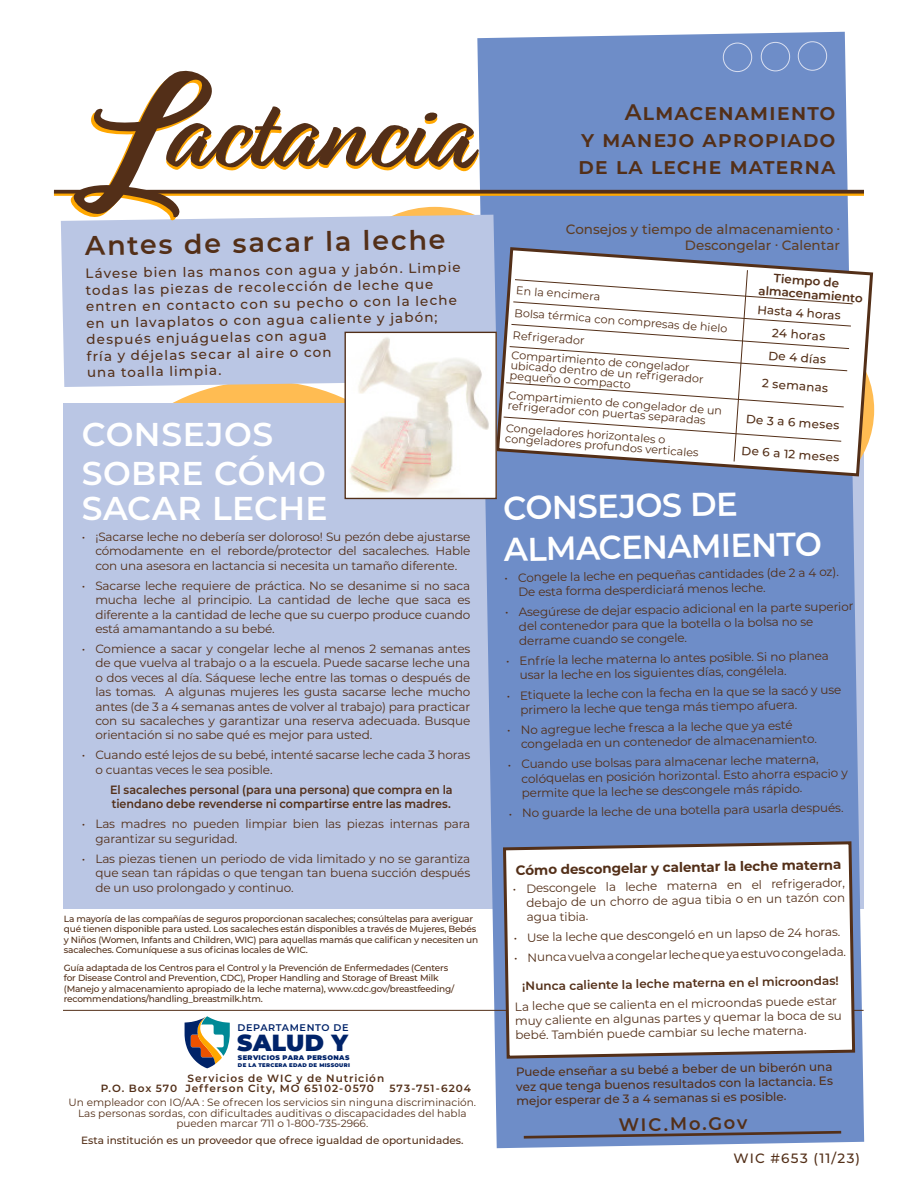
<style>
.page{position:relative;width:918px;height:1188px;background:#fff}
.page>*{position:absolute;margin:0;border:0;box-sizing:border-box;transform-origin:0 0}
.t1{font:700 187.5px "Relation Two";color:#ffa700}
.t2{font:700 105px "Relation Two";color:#ffa700}
.t3{font:600 33px/39px "Montserrat";letter-spacing:.015em;color:#fff}
.t4{font:600 27px "Montserrat";color:#532f18}
.t5{font:900 23.4px "Montserrat";letter-spacing:.01em;color:#002369}
.t6{font:600 22.5px/27px "Montserrat";letter-spacing:.04em;color:#532f18}
.t7{font:600 18px "Montserrat";color:#532f18}
.t8{font:500 13.5px/16.5px "Montserrat";letter-spacing:.09em;color:#532f18}
.t9{font:500 13.5px/16.2px "Montserrat";color:#5e3d24;text-align:right}
.t10{font:700 13.5px "Montserrat";color:#532f18}
.t11{font:12px/14.4px "Montserrat";letter-spacing:-.01em;color:#532f18}
.t12{font:500 12px/14.4px "Montserrat";color:#532f18;text-align:justify}
.t13{font:600 12px/14.4px "Montserrat";color:#532f18;scale:.93 1}
.t14{font:600 12px/13.5px "Montserrat";color:#532f18}
.t15{font:11.25px/10.5px "Montserrat";color:#532f18}
.t16{font:10.5px/10.5px "Montserrat";color:#532f18;text-align:center}
.t17{font:600 10.5px/10.5px "Montserrat";letter-spacing:.09em;color:#532f18}
.t18{font:500 10.5px "Montserrat";color:#532f18}
.t19{font:600 9.6px "Montserrat";letter-spacing:.065em;color:#002369}
.t20{font:500 9px/10.5px "Montserrat";letter-spacing:-.02em;color:#532f18}
.t21{font:900 6.75px "Montserrat";letter-spacing:.05em;color:#002369}
.t22{font:900 5.4px "Montserrat";letter-spacing:.05em;color:#002369}
</style>
<div class="page">
<div style="left:64px;top:404px;width:800px;height:505px;background:#bac6e4"></div>
<svg style="left:477px;top:32px;width:387px;height:1116px;background:#7794cb"></svg>
<svg style="left:497px;top:246px;width:378px;height:232px"></svg>
<hr style="left:63px;top:1010px;width:801px;height:1px;background:#532f18">
<div style="left:54px;top:191px;width:810px;height:5px;background:#ffa700"></div>
<div style="left:61px;top:215px;width:436px;height:172px;background:#bac6e4"></div>
<svg style="left:54px;top:190px;width:810px;height:4px;background:#653b15"></svg>
<svg style="left:521px;top:1129px;width:323px;height:11px;background:#67769d"></svg>
<div style="left:798px;top:41px;width:29px;height:30px;border:1px solid #dae0f1;border-radius:50%"></div>
<div style="left:761px;top:42px;width:29px;height:29px;border:1px solid #dae0f1;border-radius:50%"></div>
<div style="left:723px;top:43px;width:29px;height:29px;border:1px solid #dae0f1;border-radius:50%"></div>
<svg style="left:501px;top:840px;width:356px;height:220px"></svg>
<img style="left:347px;top:334px;width:148px;height:163px">
<div style="left:345px;top:332px;width:152px;height:167px;border:1px solid #532f18"></div>
<svg style="left:503px;top:269px;width:350px;height:193px"></svg>
<svg style="left:185px;top:1016px;width:45px;height:52px"></svg>
<p class="t1" style="left:85px;top:35px;width:77px">L</p>
<p class="t2" style="left:160px;top:78px;width:310px">actancia</p>
<p class="t4" style="left:85px;top:227px;width:361px;rotate:-1deg">Antes de sacar la leche</p>
<p class="t8" style="left:85px;top:265px;width:377px;rotate:-1deg">Lávese bien las manos con agua y jabón. Limpie todas las piezas de recolección de leche que entren en contacto con su pecho o con la leche en un lavaplatos o con agua caliente y jabón; después enjuáguelas con agua<br>fría y déjelas secar al aire o con<br>una toalla limpia.</p>
<p class="t3" style="left:82px;top:414px;width:246px">CONSEJOS<br>SOBRE CÓMO</p>
<p class="t3" style="left:82px;top:487px;width:247px">SACAR LECHE</p>
<p class="t11" style="left:95px;top:529px;width:377px;text-align:justify;text-indent:-14px">• ¡Sacarse leche no debería ser doloroso! Su pezón debe ajustarse cómodamente en el reborde/protector del sacaleches. Hable con una asesora en lactancia si necesita un tamaño diferente.</p>
<p class="t11" style="left:95px;top:578px;width:377px;text-align:justify;text-indent:-14px">• Sacarse leche requiere de práctica. No se desanime si no saca mucha leche al principio. La cantidad de leche que saca es diferente a la cantidad de leche que su cuerpo produce cuando está amamantando a su bebé.</p>
<p class="t11" style="left:95px;top:641px;width:377px;text-align:justify;text-indent:-14px">• Comience a sacar y congelar leche al menos 2 semanas antes de que vuelva al trabajo o a la escuela. Puede sacarse leche una o dos veces al día. Sáquese leche entre las tomas o después de las tomas. A algunas mujeres les gusta sacarse leche mucho antes (de 3 a 4 semanas antes de volver al trabajo) para practicar con su sacaleches y garantizar una reserva adecuada. Busque orientación si no sabe qué es mejor para usted.</p>
<p class="t11" style="left:95px;top:748px;width:377px;text-indent:-14px">• Cuando esté lejos de su bebé, intenté sacarse leche cada 3 horas o cuantas veces le sea posible.</p>
<p class="t13" style="left:110px;top:782px;width:370px">El sacaleches personal (para una persona) que compra en la tiendano debe revenderse ni compartirse entre las madres.</p>
<p class="t11" style="left:95px;top:817px;width:376px;text-indent:-14px">• Las madres no pueden limpiar bien las piezas internas para garantizar su seguridad.</p>
<p class="t11" style="left:95px;top:851px;width:377px;text-align:justify;text-indent:-14px">• Las piezas tienen un periodo de vida limitado y no se garantiza que sean tan rápidas o que tengan tan buena succión después de un uso prolongado y continuo.</p>
<p class="t20" style="left:64px;top:913px;width:416px">La mayoría de las compañías de seguros proporcionan sacaleches; consúltelas para averiguar qué tienen disponible para usted. Los sacaleches están disponibles a través de Mujeres, Bebés y Niños (Women, Infants and Children, WIC) para aquellas mamás que califican y necesiten un sacaleches. Comuníquese a sus oficinas locales de WIC.</p>
<p class="t20" style="left:64px;top:962px;width:392px">Guía adaptada de los Centros para el Control y la Prevención de Enfermedades (Centers for Disease Control and Prevention, CDC), Proper Handling and Storage of Breast Milk (Manejo y almacenamiento apropiado de la leche materna), www.cdc.gov/breastfeeding/ recommendations/handling_breastmilk.htm.</p>
<p class="t19" style="left:237px;top:1021px;width:113px">DEPARTAMENTO DE</p>
<p class="t5" style="left:237px;top:1025px;width:113px">SALUD Y</p>
<p class="t21" style="left:238px;top:1053px;width:113px">SERVICIOS PARA PERSONAS</p>
<p class="t22" style="left:238px;top:1061px;width:113px">DE LA TERCERA EDAD DE MISSOURI</p>
<p class="t17" style="left:101px;top:1072px;width:285px;text-indent:87px">Servicios de WIC y de Nutrición<br>P.O. Box 570 Jefferson City, MO 65102-0570</p>
<p class="t17" style="left:390px;top:1083px;width:83px">573-751-6204</p>
<p class="t16" style="left:69px;top:1097px;width:409px">Un empleador con IO/AA : Se ofrecen los servicios sin ninguna discriminación.<br>Las personas sordas, con dificultades auditivas o discapacidades del habla pueden marcar 711 o 1-800-735-2966.</p>
<p class="t18" style="left:81px;top:1133px;width:384px">Esta institución es un proveedor que ofrece igualdad de oportunidades.</p>
<p class="t6" style="left:625px;top:98px;width:212px">Almacenamiento</p>
<p class="t6" style="left:578px;top:125px;width:259px">y manejo apropiado de la leche materna</p>
<p class="t9" style="left:566px;top:221px;width:276px">Consejos y tiempo de almacenamiento .<br>Descongelar . Calentar</p>
<p class="t15" style="left:517px;top:285px;width:86px;rotate:4deg">En la encimera</p>
<p class="t15" style="left:515px;top:308px;width:215px;rotate:4deg">Bolsa térmica con compresas de hielo</p>
<p class="t15" style="left:513px;top:330px;width:73px;rotate:4deg">Refrigerador</p>
<p class="t15" style="left:512px;top:349px;width:195px;rotate:4deg">Compartimiento de congelador ubicado dentro de un refrigerador pequeño o compacto</p>
<p class="t15" style="left:509px;top:390px;width:216px;rotate:4deg">Compartimiento de congelador de un refrigerador con puertas separadas</p>
<p class="t15" style="left:506px;top:423px;width:195px;rotate:4deg">Congeladores horizontales o congeladores profundos verticales</p>
<p class="t14" style="left:760px;top:270px;width:107px;text-indent:14px;rotate:4deg">Tiem po de<br>alm acenam iento</p>
<p class="t12" style="left:758px;top:302px;width:85px;rotate:4deg">Hasta 4 horas</p>
<p class="t12" style="left:773px;top:325px;width:55px;rotate:4deg">24 horas</p>
<p class="t12" style="left:769px;top:348px;width:59px;rotate:4deg">De 4 días</p>
<p class="t12" style="left:763px;top:376px;width:68px;rotate:4deg">2 semanas</p>
<p class="t12" style="left:747px;top:411px;width:95px;rotate:4deg">De 3 a 6 meses</p>
<p class="t12" style="left:742px;top:443px;width:100px;rotate:4deg">De 6 a 12 meses</p>
<p class="t3" style="left:503px;top:486px;width:319px;line-height:41.2px;rotate:-1deg">CONSEJOS DE<br>ALMACENAMIENTO</p>
<p class="t11" style="left:518px;top:570px;width:322px;text-indent:-14px;rotate:-1deg">• Congele la leche en pequeñas cantidades (de 2 a 4 oz).<br>De esta forma desperdiciará menos leche.</p>
<p class="t11" style="left:519px;top:604px;width:336px;text-indent:-13px;rotate:-1deg">• Asegúrese de dejar espacio adicional en la parte superior del contenedor para que la botella o la bolsa no se derrame cuando se congele.</p>
<p class="t11" style="left:519px;top:653px;width:311px;text-indent:-13px;rotate:-1deg">• Enfríe la leche materna lo antes posible. Si no planea usar la leche en los siguientes días, congélela.</p>
<p class="t11" style="left:520px;top:688px;width:323px;text-indent:-14px;rotate:-1deg">• Etiquete la leche con la fecha en la que se la sacó y use primero la leche que tenga más tiempo afuera.</p>
<p class="t11" style="left:521px;top:722px;width:297px;text-indent:-13px;rotate:-1deg">• No agregue leche fresca a la leche que ya esté congelada en un contenedor de almacenamiento.</p>
<p class="t11" style="left:521px;top:757px;width:328px;text-indent:-14px;rotate:-1deg">• Cuando use bolsas para almacenar leche materna, colóquelas en posición horizontal. Esto ahorra espacio y permite que la leche se descongele más rápido.</p>
<p class="t11" style="left:509px;top:806px;width:336px;rotate:-1deg">• No guarde la leche de una botella para usarla después.</p>
<p class="t10" style="left:515px;top:860px;width:327px;rotate:-1deg">Cómo descongelar y calentar la leche materna</p>
<p class="t11" style="left:526px;top:881px;width:320px;text-align:justify;text-indent:-13px;rotate:-1deg">• Descongele la leche materna en el refrigerador, debajo de un chorro de agua tibia o en un tazón con agua tibia.</p>
<p class="t11" style="left:513px;top:930px;width:328px;rotate:-1deg">• Use la leche que descongeló en un lapso de 24 horas.</p>
<p class="t11" style="left:514px;top:950px;width:334px;rotate:-1deg">• Nunca vuelva a congelar leche que ya estuvo congelada.</p>
<p class="t14" style="left:522px;top:979px;width:318px;rotate:-1deg">¡Nunca caliente la leche m aterna en elm icroondas!</p>
<p class="t11" style="left:515px;top:999px;width:328px;rotate:-1deg">La leche que se calienta en el microondas puede estar muy caliente en algunas partes y quemar la boca de su bebé. También puede cambiar su leche materna.</p>
<p class="t12" style="left:516px;top:1064px;width:318px;rotate:-1deg">Puede enseñar a su bebé a beber de un biberón una vez que tenga buenos resultados con la lactancia. Es mejor esperar de 3 a 4 semanas si es posible.</p>
<p class="t7" style="left:618px;top:1112px;width:130px;rotate:-1deg">WIC.Mo.Gov</p>
<p class="t8" style="left:734px;top:1150px;width:128px">WIC #653 (11/23)</p>
</div>
